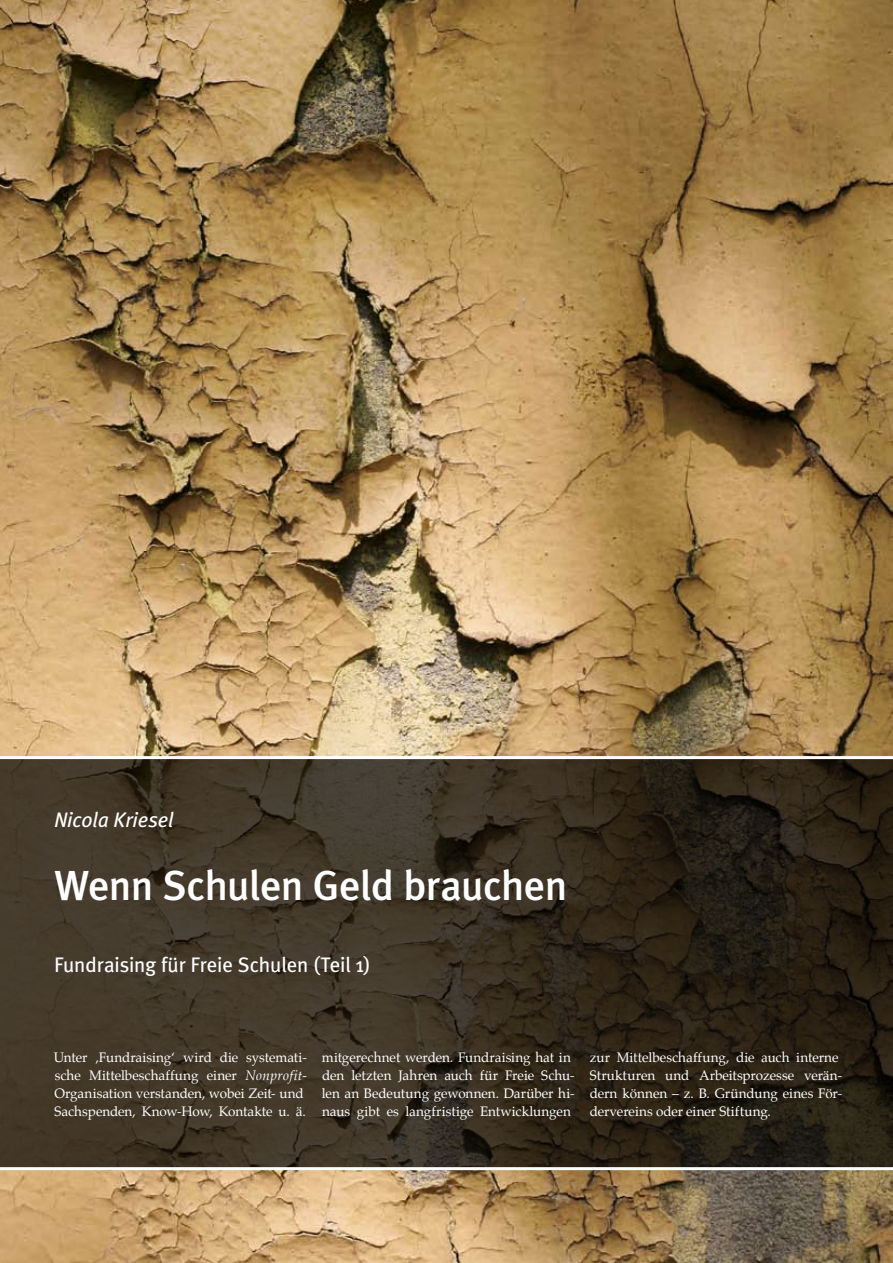
<style>
.page{position:relative;width:893px;height:1263px;background:#fff}
.page>*{position:absolute;margin:0;border:0;box-sizing:border-box;transform-origin:0 0}
.t1{font:500 42px "Meta Plus";letter-spacing:-.015em;color:#fff}
.t2{font:21px "Meta Plus";letter-spacing:-.01em;color:#fff}
.t3{font:italic 21px "Meta Plus";letter-spacing:-.005em;color:#fff}
.t4{font:13.5px/18px "Palatino";letter-spacing:-.005em;color:#fff}
.s1{font-style:italic}
</style>
<div class="page">
<img style="left:0;top:0;width:893px;height:1263px">
<svg style="left:0;top:755px;width:893px;height:417px;background:#3b3124"></svg>
<h2 class="t3" style="left:54px;top:807px;width:121px">Nicola Kriesel</h2>
<h1 class="t1" style="left:54px;top:861px;width:515px">Wenn Schulen Geld brauchen</h1>
<h2 class="t2" style="left:54px;top:953px;width:318px">Fundraising für Freie Schulen (Teil 1)</h2>
<p class="t4" style="left:54px;top:1048px;width:254px">Unter ‚Fundraising‘ wird die systemati&shy;sche Mittelbeschaffung einer <span class="s1">Nonprofit</span>-Organisation verstanden, wobei Zeit- und Sachspenden, Know-How, Kontakte u. ä.</p>
<p class="t4" style="left:322px;top:1048px;width:254px">mitgerechnet werden. Fundraising hat in den letzten Jahren auch für Freie Schu&shy;len an Bedeutung gewonnen. Darüber hi&shy;naus gibt es langfristige Entwicklungen</p>
<p class="t4" style="left:590px;top:1048px;width:254px">zur Mittelbeschaffung, die auch interne Strukturen und Arbeitsprozesse verän&shy;dern können – z. B. Gründung eines För&shy;dervereins oder einer Stiftung.</p>
</div>
